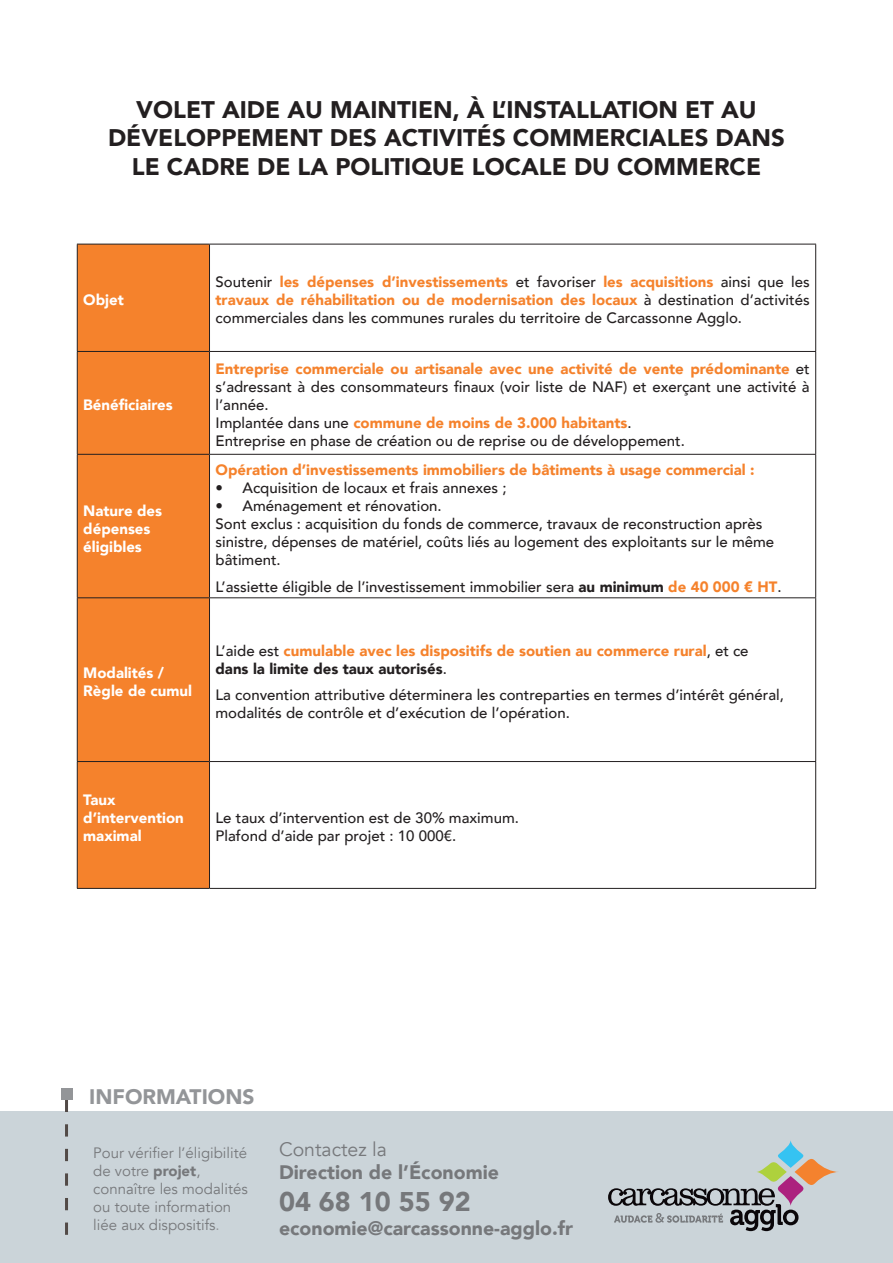
<style>
.page{position:relative;width:893px;height:1263px;background:#fff}
.page>*{position:absolute;margin:0;border:0;box-sizing:border-box;transform-origin:0 0}
.t1{font:900 27px "Avenir";color:#76787b}
.t2{font:900 24px/28.8px "Avenir";color:#231f20;text-align:center}
.t3{font:900 21px "Avenir";color:#939598}
.t4{font:900 19.5px "Avenir";color:#76787b}
.t5{font:19.5px "Avenir";color:#76787b}
.t6{font:500 15px/18px "Avenir";color:#231f20}
.t7{font:900 15px/18px "Avenir";color:#f5822c}
.t8{font:15px/18px "Avenir";color:#76787b}
.t9{font:900 15px/18px "Avenir";color:#fff}
.s1{font-weight:900;color:#f5822c}
.s2{font-weight:900}
.s3{font-weight:500;color:#231f20}
.s4{color:#231f20}
.s5{color:#939598}
</style>
<div class="page">
<div style="left:0;top:1111px;width:893px;height:152px;background:#cbd4d9"></div>
<svg style="left:608px;top:1140px;width:230px;height:91px"></svg>
<svg style="left:65px;top:1100px;width:3px;height:135px"></svg>
<div style="left:61px;top:1088px;width:12px;height:12px;background:#939598"></div>
<div style="left:78px;top:245px;width:131px;height:643px;background:#f5822c"></div>
<hr style="left:77px;top:244px;width:132px;height:1px;background:#231f20">
<hr style="left:77px;top:244px;width:1px;height:107px;background:#231f20">
<hr style="left:209px;top:244px;width:607px;height:1px;background:#231f20">
<hr style="left:209px;top:244px;width:1px;height:107px;background:#231f20">
<hr style="left:815px;top:244px;width:1px;height:107px;background:#231f20">
<hr style="left:77px;top:351px;width:132px;height:1px;background:#231f20">
<hr style="left:77px;top:352px;width:1px;height:102px;background:#231f20">
<hr style="left:209px;top:351px;width:607px;height:1px;background:#231f20">
<hr style="left:209px;top:352px;width:1px;height:102px;background:#231f20">
<hr style="left:815px;top:352px;width:1px;height:102px;background:#231f20">
<hr style="left:77px;top:454px;width:132px;height:1px;background:#231f20">
<hr style="left:77px;top:455px;width:1px;height:142px;background:#231f20">
<hr style="left:209px;top:454px;width:607px;height:1px;background:#231f20">
<hr style="left:209px;top:455px;width:1px;height:142px;background:#231f20">
<hr style="left:815px;top:455px;width:1px;height:142px;background:#231f20">
<hr style="left:77px;top:597px;width:132px;height:1px;background:#231f20">
<hr style="left:77px;top:598px;width:1px;height:163px;background:#231f20">
<hr style="left:209px;top:597px;width:607px;height:1px;background:#231f20">
<hr style="left:209px;top:598px;width:1px;height:163px;background:#231f20">
<hr style="left:815px;top:598px;width:1px;height:163px;background:#231f20">
<hr style="left:77px;top:761px;width:132px;height:1px;background:#231f20">
<hr style="left:77px;top:762px;width:1px;height:126px;background:#231f20">
<hr style="left:209px;top:761px;width:607px;height:1px;background:#231f20">
<hr style="left:209px;top:762px;width:1px;height:126px;background:#231f20">
<hr style="left:815px;top:762px;width:1px;height:126px;background:#231f20">
<hr style="left:77px;top:888px;width:132px;height:1px;background:#231f20">
<hr style="left:209px;top:888px;width:607px;height:1px;background:#231f20">
<h2 class="t2" style="left:108px;top:94px;width:678px">VOLET AIDE AU MAINTIEN, À L’INSTALLATION ET AU<br>DÉVELOPPEMENT DES ACTIVITÉS COMMERCIALES DANS<br>LE CADRE DE LA POLITIQUE LOCALE DU COMMERCE</h2>
<p class="t9" style="left:83px;top:291px;width:42px">Objet</p>
<p class="t9" style="left:83px;top:396px;width:91px">Bénéficiaires</p>
<p class="t9" style="left:83px;top:501px;width:80px">Nature des dépenses éligibles</p>
<p class="t9" style="left:83px;top:664px;width:110px">Modalités /<br>Règle de cumul</p>
<p class="t6" style="left:216px;top:272px;width:596px;text-align:justify">Soutenir <span class="s1">les dépenses d’investissements</span> et favoriser <span class="s1">les acquisitions</span> ainsi que les <span class="s1">travaux de réhabilitation ou de modernisation des locaux</span> à destination d’activités commerciales dans les communes rurales du territoire de Carcassonne Agglo.</p>
<p class="t6" style="left:216px;top:359px;width:596px"><span class="s1">Entreprise commerciale ou artisanale avec une activité de vente prédominante</span> et s’adressant à des consommateurs finaux (voir liste de NAF) et exerçant une activité à l’année.<br>Implantée dans une <span class="s1">commune de moins de 3.000 habitants</span>.<br>Entreprise en phase de création ou de reprise ou de développement.</p>
<p class="t7" style="left:216px;top:461px;width:541px">Opération d’investissements immobiliers de bâtiments à usage commercial :</p>
<p class="t6" style="left:216px;top:478px;width:292px">• Acquisition de locaux et frais annexes ;</p>
<p class="t6" style="left:216px;top:496px;width:560px">• Aménagement et rénovation.<br>Sont exclus : acquisition du fonds de commerce, travaux de reconstruction après sinistre, dépenses de matériel, coûts liés au logement des exploitants sur le même bâtiment.</p>
<p class="t6" style="left:216px;top:577px;width:567px">L’assiette éligible de l’investissement immobilier sera <span class="s2">au minimum</span> <span class="s1">de 40 000 € HT</span>.</p>
<p class="t7" style="left:216px;top:641px;width:535px"><span class="s3">L’aide est</span> cumulable avec les dispositifs de soutien au commerce rural<span class="s3">, et ce </span><span class="s4">dans la limite des taux autorisés</span><span class="s3">.</span></p>
<p class="t6" style="left:216px;top:685px;width:570px">La convention attributive déterminera les contreparties en termes d’intérêt général, modalités de contrôle et d’exécution de l’opération.</p>
<p class="t9" style="left:83px;top:791px;width:102px">Taux d’intervention maximal</p>
<p class="t6" style="left:216px;top:808px;width:305px">Le taux d’intervention est de 30% maximum.<br>Plafond d’aide par projet : 10 000€.</p>
<h3 class="t3" style="left:89px;top:1079px;width:167px">INFORMATIONS</h3>
<p class="t8" style="left:93px;top:1144px;width:156px">Pour vérifier l’éligibilité de votre <span class="s2">projet</span>, connaître les modalités ou toute information liée aux dispositifs<span class="s5">.</span></p>
<h3 class="t5" style="left:279px;top:1137px;width:109px">Contactez la</h3>
<h3 class="t4" style="left:279px;top:1155px;width:221px">Direction de l’Économie</h3>
<h1 class="t1" style="left:279px;top:1179px;width:193px">04 68 10 55 92</h1>
<h3 class="t4" style="left:279px;top:1211px;width:295px">economie@carcassonne-agglo.fr</h3>
</div>
